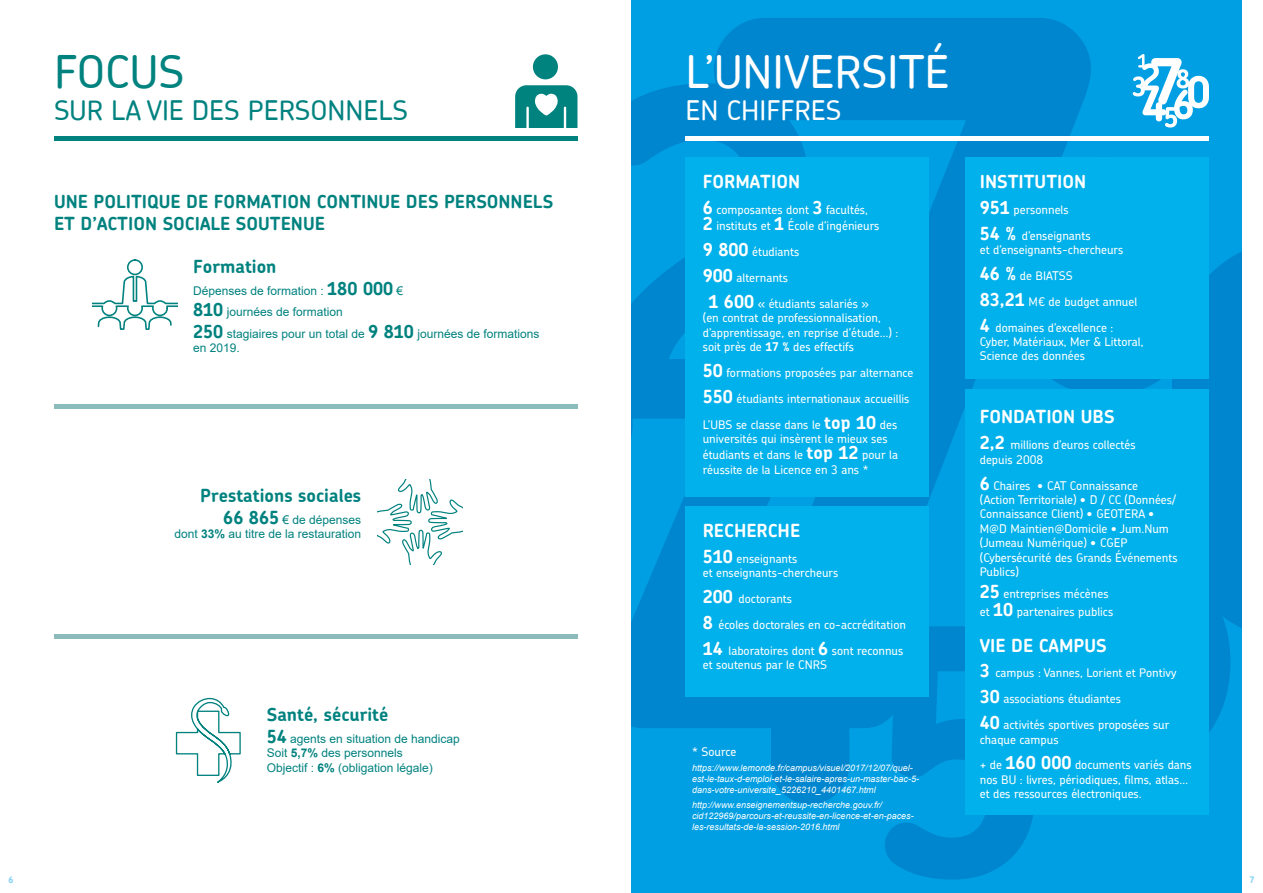
<style>
.page{position:relative;width:1263px;height:893px;background:#fff}
.page>*{position:absolute;margin:0;border:0;box-sizing:border-box;transform-origin:0 0}
.t1{font:500 45px "Chevin";color:#fff}
.t2{font:500 45px "Chevin";color:#00827f}
.t3{font:500 27px "Chevin";color:#00827f}
.t4{font:500 27px "Chevin";color:#fff}
.t5{font:700 18px/21.6px "Chevin";color:#00827f}
.t6{font:700 18px "Chevin";color:#fff}
.t7{font:500 12px/14.4px "Chevin";color:#fff}
.t8{font:12px/14.4px "Arial";color:#00827f}
.t9{font:italic 9px/10.8px "Arial";color:#fff}
.t10{font:700 9px "Chevin";color:#83d0f5}
.s1{font-family:"Chevin";font-weight:700;font-size:18px}
.s2{font-weight:700}
.s3{font-weight:700;font-size:18px}
</style>
<div class="page">
<div style="left:631px;top:0;width:611px;height:893px;background:#009fe3"></div>
<svg style="left:631px;top:83px;width:83px;height:281px;fill:#0086ce"></svg>
<svg style="left:631px;top:246px;width:2px;height:118px"></svg>
<svg style="left:631px;top:364px;width:254px;height:440px;fill:#0086ce"></svg>
<svg style="left:714px;top:18px;width:377px;height:489px;fill:#0086ce"></svg>
<svg style="left:885px;top:157px;width:357px;height:722px"></svg>
<div style="left:685px;top:157px;width:244px;height:340px;background:#00b1eb"></div>
<div style="left:685px;top:507px;width:244px;height:190px;background:#00b1eb"></div>
<div style="left:965px;top:389px;width:244px;height:425px;background:#00b1eb"></div>
<div style="left:965px;top:157px;width:244px;height:221px;background:#00b1eb"></div>
<hr style="left:54px;top:136px;width:523px;height:4px;background:#00827f">
<hr style="left:54px;top:404px;width:523px;height:4px;background:#8cbbbc">
<div style="left:54px;top:634px;width:523px;height:5px;background:#8cbbbc"></div>
<div style="left:533px;top:54px;width:25px;height:25px;background:#00827f;border-radius:50%"></div>
<svg style="left:515px;top:85px;width:62px;height:43px"></svg>
<svg style="left:1133px;top:54px;width:76px;height:74px"></svg>
<svg style="left:92px;top:259px;width:85px;height:71px"></svg>
<svg style="left:377px;top:479px;width:85px;height:85px"></svg>
<svg style="left:176px;top:698px;width:65px;height:85px"></svg>
<hr style="left:685px;top:136px;width:524px;height:4px;background:#fff">
<h1 class="t2" style="left:54px;top:42px;width:132px">FOCUS</h1>
<h2 class="t3" style="left:54px;top:93px;width:356px">SUR LA VIE DES PERSONNELS</h2>
<h3 class="t5" style="left:54px;top:191px;width:501px">UNE POLITIQUE DE FORMATION CONTINUE DES PERSONNELS<br>ET D’ACTION SOCIALE SOUTENUE</h3>
<h3 class="t5" style="left:193px;top:255px;width:85px">Formation</h3>
<p class="t8" style="left:193px;top:279px;width:348px;line-height:21.6px">Dépenses de formation : <span class="s1">180 000</span> €<br><span class="s1">810</span> journées de formation<br><span class="s1">250</span> stagiaires pour un total de <span class="s1">9 810</span> journées de formations</p>
<p class="t8" style="left:193px;top:341px;width:48px">en 2019.</p>
<h3 class="t5" style="left:200px;top:484px;width:162px">Prestations sociales</h3>
<p class="t8" style="left:174px;top:512px;width:188px;text-align:right"><span class="s1">66 865</span> € de dépenses<br>dont <span class="s2">33%</span> au titre de la restauration</p>
<h3 class="t5" style="left:267px;top:703px;width:123px">Santé, sécurité</h3>
<p class="t8" style="left:267px;top:731px;width:194px"><span class="s1">54</span> agents en situation de handicap<br>Soit <span class="s2">5,7%</span> des personnels<br>Objectif : <span class="s2">6%</span> (obligation légale)</p>
<h1 class="t1" style="left:685px;top:42px;width:265px">L’UNIVERSITÉ</h1>
<h2 class="t4" style="left:685px;top:93px;width:157px">EN CHIFFRES</h2>
<h3 class="t6" style="left:703px;top:170px;width:99px">FORMATION</h3>
<p class="t7" style="left:703px;top:201px;width:178px;line-height:16.5px"><span class="s3">6</span> composantes dont <span class="s3">3</span> facultés,<br><span class="s3">2</span> instituts et <span class="s3">1</span> École d’ingénieurs</p>
<p class="t7" style="left:703px;top:244px;width:98px"><span class="s3">9 800</span> étudiants</p>
<p class="t7" style="left:703px;top:270px;width:87px"><span class="s3">900</span> alternants</p>
<p class="t7" style="left:708px;top:296px;width:162px"><span class="s3">1 600</span> « étudiants salariés »</p>
<p class="t7" style="left:703px;top:310px;width:197px">(en contrat de professionnalisation, d’apprentissage, en reprise d’étude…) : soit près de <span class="s2">17 %</span> des effectifs</p>
<p class="t7" style="left:703px;top:359px;width:212px;line-height:25.8px"><span class="s3">50</span> formations proposées par alternance<br><span class="s3">550</span> étudiants internationaux accueillis<br>L’UBS se classe dans le <span class="s3">top 10</span> des</p>
<p class="t7" style="left:703px;top:430px;width:197px;line-height:16.5px">universités qui insèrent le mieux ses étudiants et dans le <span class="s3">top 12</span> pour la</p>
<p class="t7" style="left:703px;top:462px;width:167px">réussite de la Licence en 3 ans *</p>
<h3 class="t6" style="left:703px;top:519px;width:99px">RECHERCHE</h3>
<p class="t7" style="left:703px;top:551px;width:137px"><span class="s3">510</span> enseignants<br>et enseignants-chercheurs</p>
<p class="t7" style="left:703px;top:586px;width:205px;line-height:25.8px"><span class="s3">200</span> doctorants<br><span class="s3">8</span> écoles doctorales en co-accréditation<br><span class="s3">14</span> laboratoires dont <span class="s3">6</span> sont reconnus</p>
<p class="t7" style="left:703px;top:657px;width:126px">et soutenus par le CNRS</p>
<p class="t7" style="left:692px;top:744px;width:46px">* Source</p>
<p class="t9" style="left:692px;top:763px;width:228px">https://www.lemonde.fr/campus/visuel/2017/12/07/quel&shy;est-le-taux-d-emploi-et-le-salaire-apres-un-master-bac-5- dans-votre-universite_5226210_4401467.html</p>
<p class="t9" style="left:692px;top:799px;width:223px">http://www.enseignementsup-recherche.gouv.fr/ cid122969/parcours-et-reussite-en-licence-et-en-paces&shy;les-resultats-de-la-session-2016.html</p>
<h3 class="t6" style="left:980px;top:170px;width:108px">INSTITUTION</h3>
<p class="t7" style="left:980px;top:196px;width:112px;line-height:25.8px"><span class="s3">951</span> personnels<br><span class="s3">54 %</span> d’enseignants</p>
<p class="t7" style="left:980px;top:237px;width:159px;line-height:25.8px">et d’enseignants-chercheurs<br><span class="s3">46 %</span> de BIATSS<br><span class="s3">83,21</span> M€ de budget annuel<br><span class="s3">4</span> domaines d’excellence :</p>
<p class="t7" style="left:980px;top:334px;width:165px">Cyber, Matériaux, Mer &amp; Littoral,<br>Science des données</p>
<h3 class="t6" style="left:980px;top:405px;width:136px">FONDATION UBS</h3>
<p class="t7" style="left:980px;top:438px;width:157px"><span class="s3">2,2</span> millions d’euros collectés depuis 2008</p>
<p class="t7" style="left:980px;top:478px;width:199px"><span class="s3">6</span> Chaires • CAT Connaissance<br>(Action Territoriale) • D / CC (Données/<br>Connaissance Client) • GEOTERA •<br>M@D Maintien@Domicile • Jum.Num (Jumeau Numérique) • CGEP (Cybersécurité des Grands Événements<br>Publics)</p>
<p class="t7" style="left:980px;top:584px;width:135px;line-height:18px"><span class="s3">25</span> entreprises mécènes et <span class="s3">10</span> partenaires publics</p>
<h3 class="t6" style="left:980px;top:633px;width:128px">VIE DE CAMPUS</h3>
<p class="t7" style="left:980px;top:660px;width:198px;line-height:25.8px"><span class="s3">3</span> campus : Vannes, Lorient et Pontivy<br><span class="s3">30</span> associations étudiantes<br><span class="s3">40</span> activités sportives proposées sur</p>
<p class="t7" style="left:980px;top:726px;width:213px;line-height:25.8px">chaque campus<br>+ de <span class="s3">160 000</span> documents variés dans</p>
<p class="t7" style="left:980px;top:772px;width:210px">nos BU : livres, périodiques, films, atlas… et des ressources électroniques.</p>
<p class="t10" style="left:9px;top:874px;width:7px">6</p>
<p class="t10" style="left:1249px;top:874px;width:7px">7</p>
</div>
